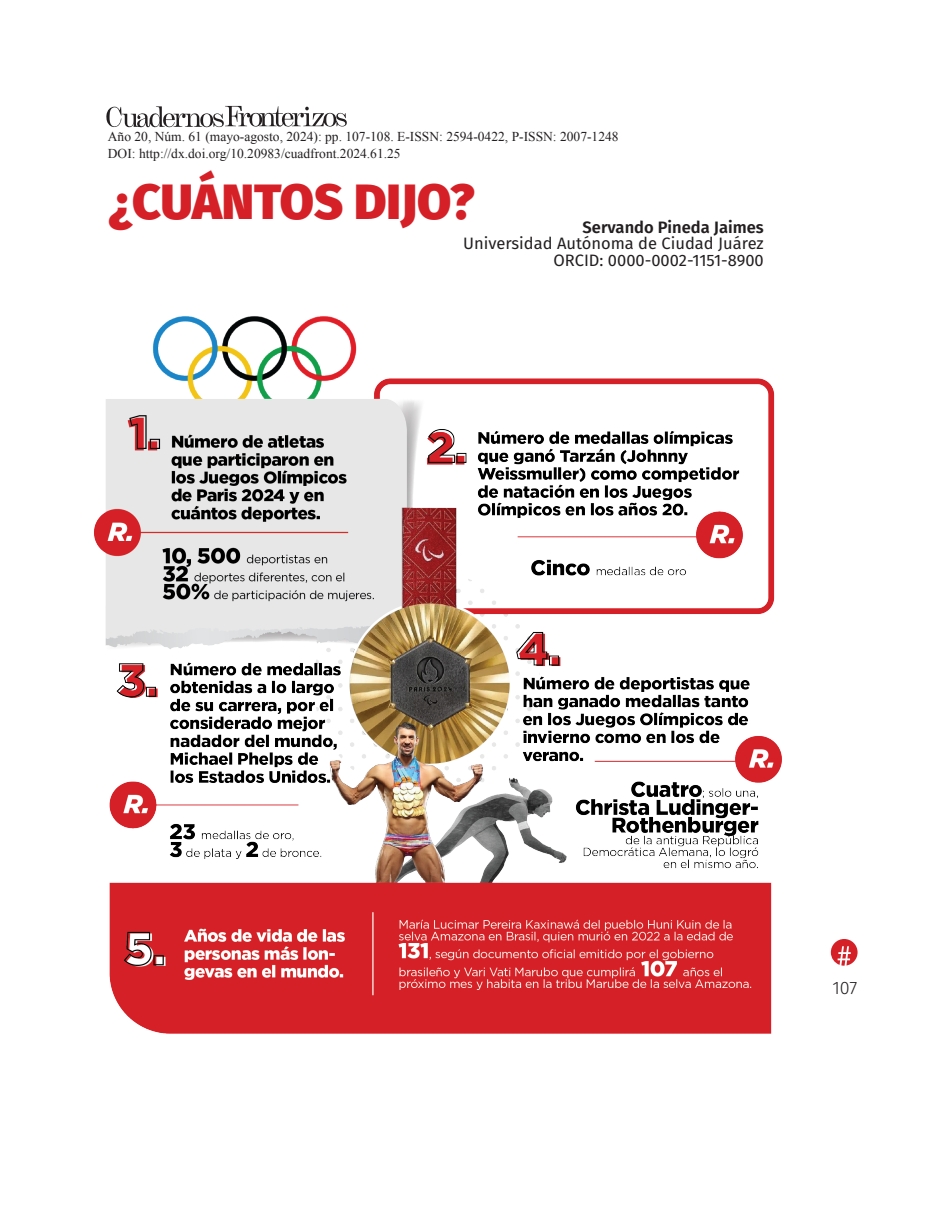
<style>
.page{position:relative;width:940px;height:1210px;background:#fff}
.page>*{position:absolute;margin:0;border:0;box-sizing:border-box;transform-origin:0 0}
.SUBTITULO{font:800 49.5px "Fira Sans";color:#d62027}
.t1{font:300 18px "Fira Sans";color:#231f20}
.AUTOR{font:16.5px "Fira Sans";color:#231f20}
.AUTOR-2{font:600 16.5px "Fira Sans";color:#231f20}
.DOI_Fechas{font:13.5px "Times New Roman";color:#231f20}
</style>
<div class="page">
<svg style="left:830px;top:939px;width:27px;height:26px"></svg>
<svg style="left:106px;top:106px;width:241px;height:22px"></svg>
<img style="left:94px;top:316px;width:688px;height:718px">
<p class="DOI_Fechas" style="left:108px;top:128px;width:512px">Año 20, Núm. 61 (mayo-agosto, 2024): pp. 107-108. E-ISSN: 2594-0422, P-ISSN: 2007-1248</p>
<p class="DOI_Fechas" style="left:108px;top:144px;width:294px">DOI: http://dx.doi.org/10.20983/cuadfront.2024.61.25</p>
<p class="SUBTITULO" style="left:109px;top:157px;width:367px">¿CUÁNTOS DIJO?</p>
<p class="AUTOR-2" style="left:582px;top:213px;width:183px">Servando Pineda Jaimes</p>
<p class="AUTOR" style="left:463px;top:231px;width:302px">Universidad Autónoma de Ciudad Juárez</p>
<p class="AUTOR" style="left:553px;top:248px;width:212px">ORCID: 0000-0002-1151-8900</p>
<h2 class="t1" style="left:832px;top:974px;width:26px">107</h2>
</div>
